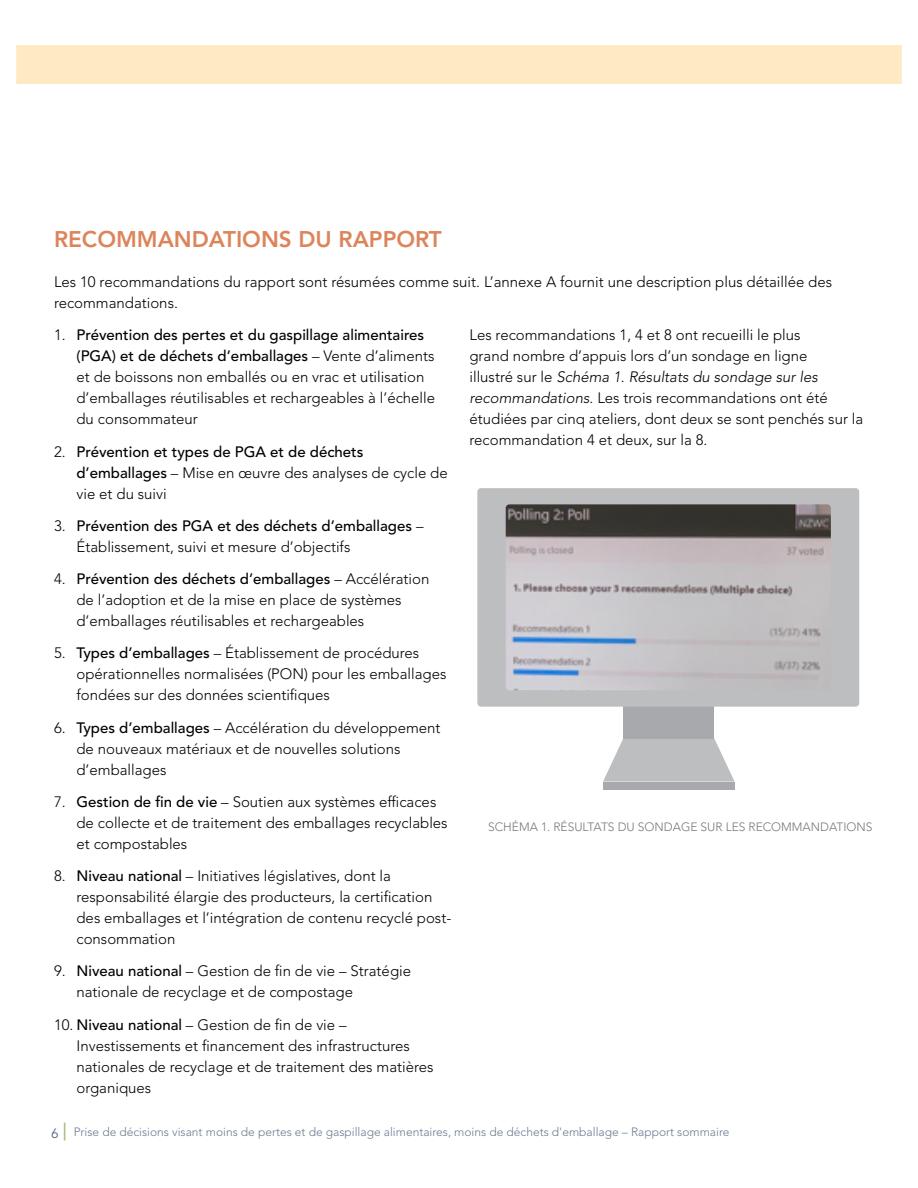
<style>
.page{position:relative;width:918px;height:1188px;background:#fff}
.page>*{position:absolute;margin:0;border:0;box-sizing:border-box;transform-origin:0 0}
.t1{font:800 22.5px "Avenir LT Std";color:#dc855b}
.t2{font:300 15px/21px "Avenir LT Std";color:#000}
.t3{font:300 12px "Avenir LT Std";color:#6d7a91}
.t4{font:300 12px "Avenir LT Std";color:#77787b}
.s1{font-weight:500}
.s2{font-style:italic}
.s3{font-weight:400;font-size:13.5px;color:#536680}
.s4{font-weight:500;font-size:18px;color:#a9b981}
</style>
<div class="page">
<svg style="left:603px;top:738px;width:132px;height:44px"></svg>
<div style="left:623px;top:699px;width:91px;height:39px;background:#a7a9ac"></div>
<div style="left:603px;top:782px;width:132px;height:7px;background:#a7a9ac"></div>
<svg style="left:477px;top:488px;width:382px;height:219px;background:#afadb0"></svg>
<div style="left:0;top:45px;width:918px;height:39px;background:#ffe9c3"></div>
<h1 class="t1" style="left:54px;top:225px;width:389px">RECOMMANDATIONS DU RAPPORT</h1>
<p class="t2" style="left:54px;top:271px;width:780px">Les 10 recommandations du rapport sont résumées comme suit. L’annexe A fournit une description plus détaillée des recommandations.</p>
<p class="t2" style="left:76px;top:325px;width:360px;text-indent:-22px">1. <span class="s1">Prévention des pertes et du gaspillage alimentaires (PGA) et de déchets d’emballages</span> – Vente d’aliments et de boissons non emballés ou en vrac et utilisation d’emballages réutilisables et rechargeables à l’échelle du consommateur</p>
<p class="t2" style="left:76px;top:441px;width:373px;text-indent:-22px">2. <span class="s1">Prévention et types de PGA et de déchets d’emballages</span> – Mise en œuvre des analyses de cycle de vie et du suivi</p>
<p class="t2" style="left:76px;top:515px;width:349px;text-indent:-22px">3. <span class="s1">Prévention des PGA et des déchets d’emballages</span> –<br>Établissement, suivi et mesure d’objectifs</p>
<p class="t2" style="left:76px;top:568px;width:354px;text-indent:-22px">4. <span class="s1">Prévention des déchets d’emballages</span> – Accélération de l’adoption et de la mise en place de systèmes d’emballages réutilisables et rechargeables</p>
<p class="t2" style="left:76px;top:643px;width:371px;text-indent:-22px">5. <span class="s1">Types d’emballages</span> – Établissement de procédures opérationnelles normalisées (PON) pour les emballages fondées sur des données scientifiques</p>
<p class="t2" style="left:76px;top:717px;width:365px;text-indent:-22px">6. <span class="s1">Types d’emballages</span> – Accélération du développement de nouveaux matériaux et de nouvelles solutions d’emballages</p>
<p class="t2" style="left:76px;top:791px;width:373px;text-indent:-22px">7. <span class="s1">Gestion de fin de vie</span> – Soutien aux systèmes efficaces de collecte et de traitement des emballages recyclables et compostables</p>
<p class="t2" style="left:76px;top:865px;width:376px;text-indent:-22px">8. <span class="s1">Niveau national</span> – Initiatives législatives, dont la responsabilité élargie des producteurs, la certification des emballages et l’intégration de contenu recyclé post&shy;consommation</p>
<p class="t2" style="left:76px;top:961px;width:336px;text-indent:-22px">9. <span class="s1">Niveau national</span> – Gestion de fin de vie – Stratégie nationale de recyclage et de compostage</p>
<p class="t2" style="left:76px;top:1014px;width:359px;text-indent:-22px">10. <span class="s1">Niveau national</span> – Gestion de fin de vie – Investissements et financement des infrastructures nationales de recyclage et de traitement des matières organiques</p>
<p class="t2" style="left:470px;top:325px;width:395px">Les recommandations 1, 4 et 8 ont recueilli le plus<br>grand nombre d’appuis lors d’un sondage en ligne<br>illustré sur le <span class="s2">Schéma 1</span>. <span class="s2">Résultats du sondage sur les recommandations</span>. Les trois recommandations ont été étudiées par cinq ateliers, dont deux se sont penchés sur la recommandation 4 et deux, sur la 8.</p>
<p class="t4" style="left:488px;top:819px;width:386px">SCHÉMA 1. RÉSULTATS DU SONDAGE SUR LES RECOMMANDATIONS</p>
<p class="t3" style="left:51px;top:1125px;width:680px"><span class="s3">6</span> <span class="s4">|</span> Prise de décisions visant moins de pertes et de gaspillage alimentaires, moins de déchets d'emballage – Rapport sommaire</p>
</div>
